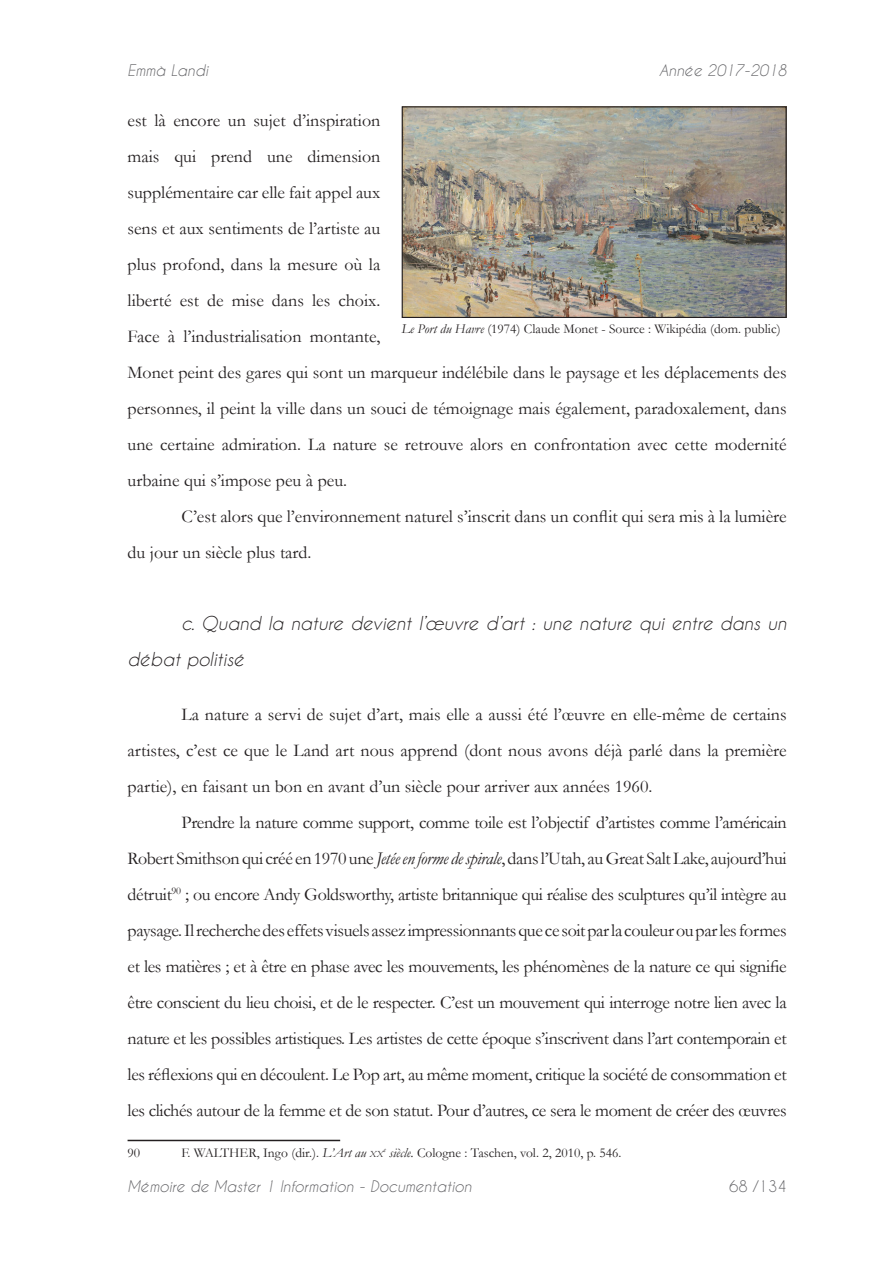
<style>
.page{position:relative;width:893px;height:1263px;background:#fff}
.page>*{position:absolute;margin:0;border:0;box-sizing:border-box;transform-origin:0 0}
.Corps_de_texte{font:18px/36px "Garamond";color:#231f20}
.SOUS-SOUS-P{font:italic 18px/36px "Caviar Dreams";color:#231f20}
.t1{font:italic 15px "Caviar Dreams";color:#636366}
.t2{font:15px "Caviar Dreams";color:#636366}
.Note_de_bas_de_page{font:13.5px "Garamond";color:#231f20}
.légendes_images{font:13.5px "Garamond";color:#231f20}
.s1{font-style:italic}
.s2{font-style:italic;font-size:9.45px}
</style>
<div class="page">
<hr style="left:128px;top:1140px;width:212px;height:1px;background:#231f20">
<img style="left:404px;top:108px;width:381px;height:208px">
<div style="left:402px;top:106px;width:385px;height:212px;border:1px solid #231f20"></div>
<p class="t1" style="left:128px;top:61px;width:82px">Emmà Landi</p>
<p class="t1" style="left:659px;top:61px;width:129px">Année 2017-2018</p>
<p class="Corps_de_texte" style="left:128px;top:102px;width:661px">est là encore un sujet d’inspiration<br>mais qui prend une dimension<br>supplémentaire car elle fait appel aux<br>sens et aux sentiments de l’artiste au<br>plus profond, dans la mesure où la<br>liberté est de mise dans les choix.<br>Face à l’industrialisation montante,<br>Monet peint des gares qui sont un marqueur indélébile dans le paysage et les déplacements des personnes, il peint la ville dans un souci de témoignage mais également, paradoxalement, dans une certaine admiration. La nature se retrouve alors en confrontation avec cette modernité urbaine qui s’impose peu à peu.</p>
<p class="Corps_de_texte" style="left:128px;top:498px;width:661px;text-indent:54px">C’est alors que l’environnement naturel s’inscrit dans un conflit qui sera mis à la lumière du jour un siècle plus tard.</p>
<p class="légendes_images" style="left:402px;top:320px;width:380px"><span class="s1">Le Port du Havre</span> (1974) Claude Monet - Source : Wikipédia (dom. public)</p>
<p class="SOUS-SOUS-P" style="left:128px;top:605px;width:661px;text-indent:54px">c. Quand la nature devient l’œuvre d’art : une nature qui entre dans un débat politisé</p>
<p class="Corps_de_texte" style="left:128px;top:696px;width:661px;text-align:justify;text-indent:54px">La nature a servi de sujet d’art, mais elle a aussi été l’œuvre en elle-même de certains artistes, c’est ce que le Land art nous apprend (dont nous avons déjà parlé dans la première partie), en faisant un bon en avant d’un siècle pour arriver aux années 1960.</p>
<p class="Corps_de_texte" style="left:128px;top:804px;width:661px;text-align:justify;text-indent:54px">Prendre la nature comme support, comme toile est l’objectif d’artistes comme l’américain Robert Smithson qui créé en 1970 une <span class="s1">Jetée en forme de spirale</span>, dans l’Utah, au Great Salt Lake, aujourd’hui détruit<sup>90</sup> ; ou encore Andy Goldsworthy, artiste britannique qui réalise des sculptures qu’il intègre au paysage. Il recherche des effets visuels assez impressionnants que ce soit par la couleur ou par les formes et les matières ; et à être en phase avec les mouvements, les phénomènes de la nature ce qui signifie être conscient du lieu choisi, et de le respecter. C’est un mouvement qui interroge notre lien avec la nature et les possibles artistiques. Les artistes de cette époque s’inscrivent dans l’art contemporain et les réflexions qui en découlent. Le Pop art, au même moment, critique la société de consommation et les clichés autour de la femme et de son statut. Pour d’autres, ce sera le moment de créer des œuvres</p>
<p class="Note_de_bas_de_page" style="left:128px;top:1143px;width:14px">90</p>
<p class="Note_de_bas_de_page" style="left:182px;top:1143px;width:441px">F. WALTHER, Ingo (dir.). <span class="s1">L’Art au</span> <span class="s2">xx</span><sup>e</sup> <span class="s1">siècle.</span> Cologne : Taschen, vol. 2, 2010, p. 546.</p>
<p class="t1" style="left:128px;top:1177px;width:346px">Mémoire de Master 1 Information - Documentation</p>
<p class="t2" style="left:729px;top:1177px;width:59px">68 /134</p>
</div>
